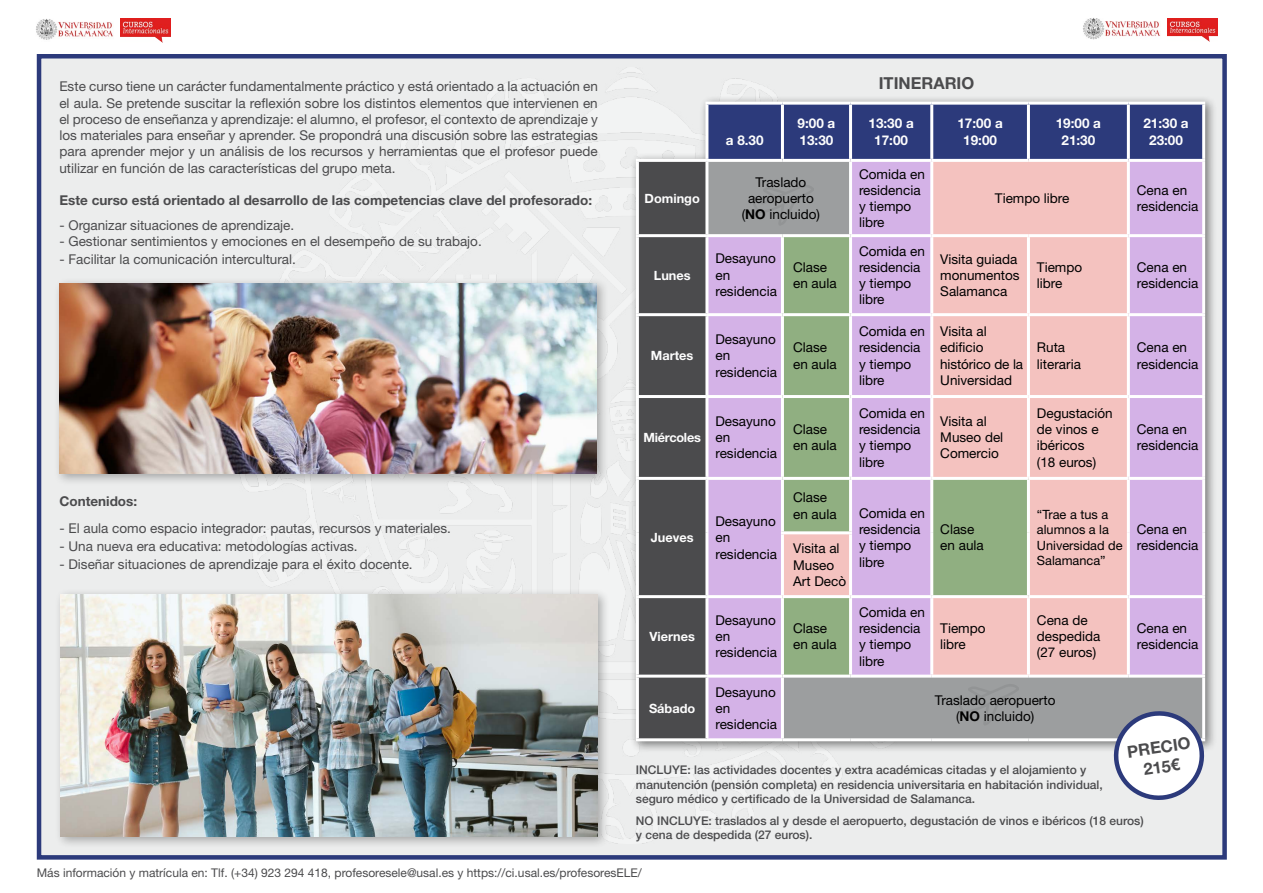
<style>
.page{position:relative;width:1263px;height:893px;background:#fff}
.page>*{position:absolute;margin:0;border:0;box-sizing:border-box;transform-origin:0 0}
.t1{font:700 16.5px/19.8px "Helvetica Neue LT Std";color:#4b4b4d;text-align:center}
.t2{font:13.5px/16.2px "Helvetica Neue LT Std";color:#000}
.t3{font:13.5px/16.2px "Helvetica Neue LT Std";color:#4b4b4d;text-align:justify}
.t4{font:700 13.5px "Helvetica Neue LT Std";color:#4b4b4d}
.t5{font:700 13.5px/16.2px "Helvetica Neue LT Std";color:#fdfdfd;text-align:center}
.t6{font:700 12.75px "Helvetica Neue LT Std";color:#fdfdfd}
.t7{font:12.75px/15.3px "Helvetica Neue LT Std";color:#000}
.t8{font:500 12px/14.4px "Helvetica Neue LT Std";color:#4b4b4d}
.t9{font:12px "Helvetica Neue LT Std";color:#4b4b4d}
.s1{font-weight:700}
</style>
<div class="page">
<img style="left:36px;top:19px;width:77px;height:21px">
<img style="left:120px;top:19px;width:51px;height:23px">
<img style="left:1083px;top:18px;width:78px;height:22px">
<img style="left:1167px;top:18px;width:50px;height:24px">
<div style="left:37px;top:54px;width:1190px;height:806px;background:#eceded;border:4px solid #2c3a7b"></div>
<div style="left:630px;top:95px;width:587px;height:659px;background:#000;opacity:.5"></div>
<hr style="left:705px;top:102px;width:77px;height:3px;background:#fff">
<hr style="left:782px;top:102px;width:68px;height:3px;background:#fff">
<hr style="left:850px;top:102px;width:82px;height:3px;background:#fff">
<hr style="left:932px;top:102px;width:96px;height:3px;background:#fff">
<hr style="left:1028px;top:102px;width:100px;height:3px;background:#fff">
<hr style="left:1128px;top:102px;width:77px;height:3px;background:#fff">
<hr style="left:636px;top:159px;width:71px;height:3px;background:#fff">
<hr style="left:636px;top:162px;width:3px;height:72px;background:#fff">
<hr style="left:636px;top:234px;width:71px;height:3px;background:#fff">
<hr style="left:636px;top:237px;width:3px;height:76px;background:#fff">
<hr style="left:636px;top:313px;width:71px;height:3px;background:#fff">
<hr style="left:636px;top:316px;width:3px;height:79px;background:#fff">
<hr style="left:636px;top:395px;width:71px;height:3px;background:#fff">
<hr style="left:636px;top:398px;width:3px;height:79px;background:#fff">
<hr style="left:636px;top:477px;width:71px;height:3px;background:#fff">
<hr style="left:636px;top:480px;width:3px;height:53px;background:#fff">
<hr style="left:636px;top:533px;width:3px;height:62px;background:#fff">
<hr style="left:636px;top:595px;width:71px;height:3px;background:#fff">
<hr style="left:636px;top:598px;width:3px;height:77px;background:#fff">
<hr style="left:636px;top:675px;width:71px;height:3px;background:#fff">
<hr style="left:636px;top:678px;width:3px;height:60px;background:#fff">
<hr style="left:636px;top:738px;width:71px;height:3px;background:#fff">
<div style="left:53px;top:277px;width:556px;height:209px;background:#000;opacity:.3"></div>
<img style="left:59px;top:283px;width:538px;height:190px">
<div style="left:54px;top:588px;width:556px;height:260px;background:#000;opacity:.3"></div>
<img style="left:60px;top:594px;width:538px;height:242px">
<svg style="left:637px;top:103px;width:568px;height:699px"></svg>
<p class="t3" style="left:59px;top:78px;width:540px">Este curso tiene un carácter fundamentalmente práctico y está orientado a la actuación en el aula. Se pretende suscitar la reflexión sobre los distintos elementos que intervienen en el proceso de enseñanza y aprendizaje: el alumno, el profesor, el contexto de aprendizaje y los materiales para enseñar y aprender. Se propondrá una discusión sobre las estrategias para aprender mejor y un análisis de los recursos y herramientas que el profesor puede utilizar en función de las características del grupo meta.</p>
<p class="t4" style="left:59px;top:192px;width:534px">Este curso está orientado al desarrollo de las competencias clave del profesorado:</p>
<p class="t3" style="left:59px;top:217px;width:236px">- Organizar situaciones de aprendizaje.</p>
<p class="t3" style="left:59px;top:233px;width:424px">- Gestionar sentimientos y emociones en el desempeño de su trabajo.</p>
<p class="t3" style="left:59px;top:251px;width:238px">- Facilitar la comunicación intercultural.</p>
<p class="t4" style="left:59px;top:492px;width:79px">Contenidos:</p>
<p class="t3" style="left:59px;top:519px;width:393px">- El aula como espacio integrador: pautas, recursos y materiales.</p>
<p class="t3" style="left:59px;top:537px;width:300px">- Una nueva era educativa: metodologías activas.</p>
<p class="t3" style="left:59px;top:555px;width:355px">- Diseñar situaciones de aprendizaje para el éxito docente.</p>
<p class="t6" style="left:645px;top:190px;width:57px">Domingo</p>
<p class="t6" style="left:654px;top:267px;width:38px">Lunes</p>
<p class="t6" style="left:651px;top:348px;width:44px">Martes</p>
<p class="t6" style="left:643px;top:430px;width:59px">Miércoles</p>
<p class="t6" style="left:651px;top:530px;width:44px">Jueves</p>
<p class="t6" style="left:649px;top:628px;width:47px">Viernes</p>
<p class="t6" style="left:649px;top:700px;width:48px">Sábado</p>
<p class="t5" style="left:726px;top:131px;width:39px">a 8.30</p>
<p class="t1" style="left:879px;top:72px;width:97px">Itinerario</p>
<p class="t5" style="left:798px;top:115px;width:39px;text-align:left">9:00 a<br>13:30</p>
<p class="t5" style="left:868px;top:115px;width:47px">13:30 a<br>17:00</p>
<p class="t5" style="left:957px;top:115px;width:47px">17:00 a<br>19:00</p>
<p class="t5" style="left:1056px;top:115px;width:47px">19:00 a<br>21:30</p>
<p class="t5" style="left:1143px;top:115px;width:47px">21:30 a<br>23:00</p>
<p class="t2" style="left:742px;top:174px;width:80px;text-align:center">Traslado aeropuerto (<span class="s1">NO</span> incluido)</p>
<p class="t2" style="left:859px;top:165px;width:67px">Comida en residencia y tiempo libre</p>
<p class="t2" style="left:995px;top:190px;width:76px">Tiempo libre</p>
<p class="t2" style="left:1137px;top:182px;width:63px">Cena en residencia</p>
<p class="t2" style="left:715px;top:250px;width:63px">Desayuno en residencia</p>
<p class="t2" style="left:793px;top:259px;width:45px">Clase en aula</p>
<p class="t2" style="left:715px;top:331px;width:63px">Desayuno en residencia</p>
<p class="t2" style="left:793px;top:339px;width:45px">Clase en aula</p>
<p class="t2" style="left:715px;top:413px;width:63px">Desayuno en residencia</p>
<p class="t2" style="left:793px;top:421px;width:45px">Clase en aula</p>
<p class="t2" style="left:859px;top:243px;width:67px">Comida en residencia y tiempo libre</p>
<p class="t2" style="left:940px;top:251px;width:81px">Visita guiada monumentos<br>Salamanca</p>
<p class="t2" style="left:1037px;top:259px;width:47px">Tiempo libre</p>
<p class="t2" style="left:1137px;top:259px;width:63px">Cena en residencia</p>
<p class="t2" style="left:859px;top:323px;width:67px">Comida en residencia y tiempo libre</p>
<p class="t2" style="left:940px;top:323px;width:84px">Visita al edificio histórico de la<br>Universidad</p>
<p class="t2" style="left:1037px;top:339px;width:45px">Ruta literaria</p>
<p class="t2" style="left:1137px;top:339px;width:63px">Cena en residencia</p>
<p class="t2" style="left:859px;top:405px;width:67px">Comida en residencia y tiempo libre</p>
<p class="t2" style="left:940px;top:413px;width:65px">Visita al<br>Museo del<br>Comercio</p>
<p class="t2" style="left:1037px;top:405px;width:77px">Degustación de vinos e ibéricos<br>(18 euros)</p>
<p class="t2" style="left:1137px;top:421px;width:63px">Cena en residencia</p>
<p class="t2" style="left:715px;top:513px;width:63px">Desayuno en residencia</p>
<p class="t2" style="left:793px;top:489px;width:45px">Clase en aula</p>
<p class="t2" style="left:859px;top:505px;width:67px">Comida en residencia y tiempo libre</p>
<p class="t7" style="left:1037px;top:507px;width:87px">“Trae a tus a alumnos a la<br>Universidad de<br>Salamanca”</p>
<p class="t2" style="left:940px;top:521px;width:45px">Clase en aula</p>
<p class="t2" style="left:1137px;top:521px;width:52px">Cena en</p>
<p class="t2" style="left:793px;top:540px;width:48px">Visita al</p>
<p class="t2" style="left:1137px;top:537px;width:63px">residencia</p>
<p class="t2" style="left:793px;top:556px;width:55px">Museo<br>Art Decò</p>
<p class="t2" style="left:715px;top:612px;width:63px">Desayuno en residencia</p>
<p class="t2" style="left:793px;top:620px;width:45px">Clase en aula</p>
<p class="t2" style="left:859px;top:604px;width:67px">Comida en residencia y tiempo libre</p>
<p class="t2" style="left:940px;top:620px;width:47px">Tiempo libre</p>
<p class="t2" style="left:1037px;top:612px;width:65px">Cena de despedida (27 euros)</p>
<p class="t2" style="left:1137px;top:620px;width:63px">Cena en residencia</p>
<p class="t2" style="left:715px;top:683px;width:63px">Desayuno en residencia</p>
<p class="t2" style="left:935px;top:692px;width:122px;text-align:center">Traslado aeropuerto (<span class="s1">NO</span> incluido)</p>
<p class="t1" style="left:1126px;top:741px;width:65px;rotate:-8deg">Preci o<br>215€</p>
<p class="t8" style="left:636px;top:762px;width:468px">Incluye: las actividades docentes y extra académicas citadas y el alojamiento y manutención (pensión completa) en residencia universitaria en habitación individual, seguro médico y certificado de la Universidad de Salamanca.</p>
<p class="t8" style="left:636px;top:813px;width:509px">No incluye: traslados al y desde el aeropuerto, degustación de vinos e ibéricos (18 euros) y cena de despedida (27 euros).</p>
<p class="t9" style="left:37px;top:866px;width:606px">Más información y matrícula en: Tlf. (+34) 923 294 418, profesoresele@usal.es y https://ci.usal.es/profesoresELE/</p>
</div>
